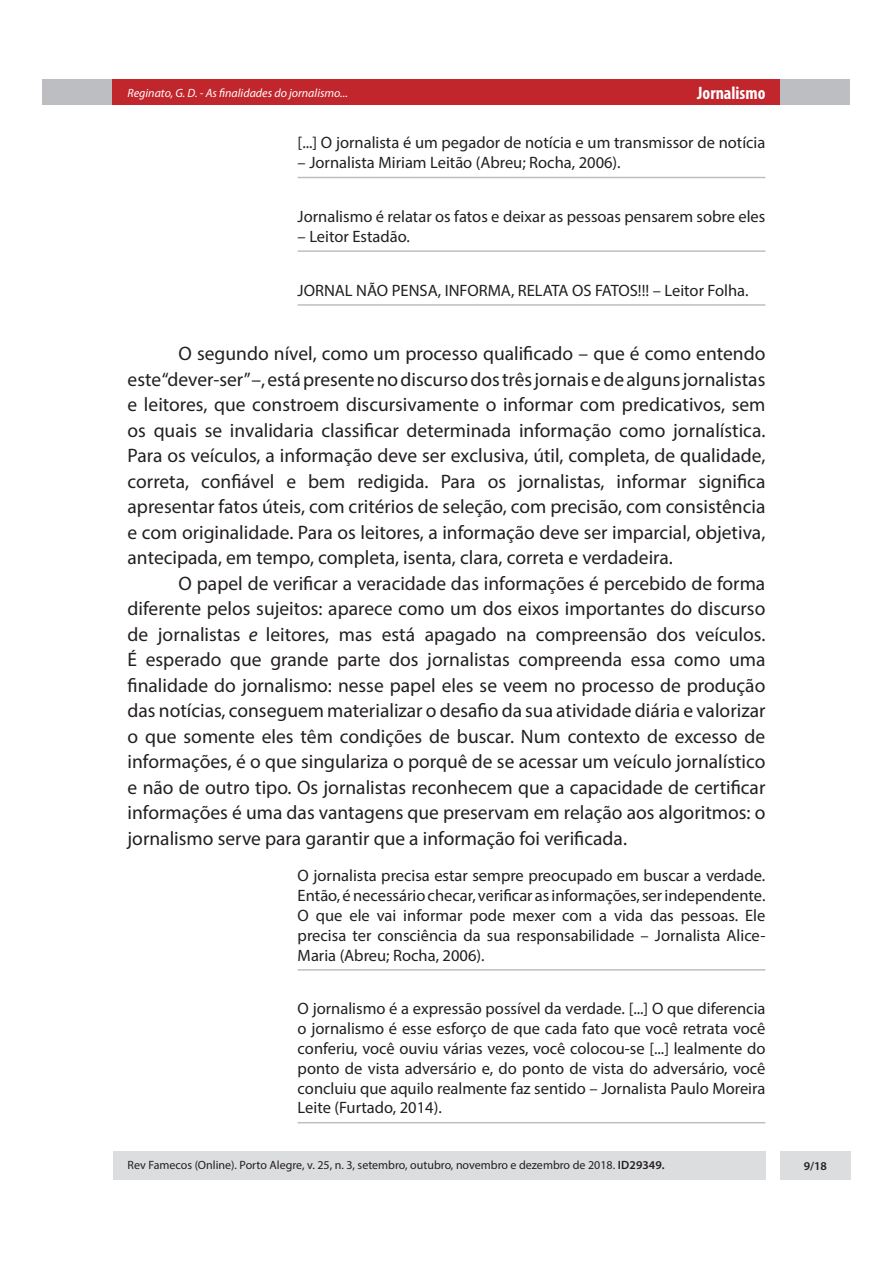
<style>
.page{position:relative;width:893px;height:1263px;background:#fff}
.page>*{position:absolute;margin:0;border:0;box-sizing:border-box;transform-origin:0 0}
.Interna_-_parágrafo{font:19.5px/25.5px "Myriad Pro";color:#231f20;text-align:justify}
.t1{font:700 condensed 18px "Myriad Pro";color:#fff}
.Interna_-_citação{font:16.5px/19.8px "Myriad Pro";color:#231f20;text-align:justify}
.t2{font:12px "Myriad Pro";color:#231f20}
.t3{font:italic 12px "Myriad Pro";color:#fff}
.t4{font:600 12px "Myriad Pro";color:#231f20}
.s1{font-style:italic}
.s2{font-weight:600}
</style>
<div class="page">
<div style="left:43px;top:80px;width:807px;height:25px;background:#bcbec2"></div>
<div style="left:113px;top:80px;width:667px;height:25px;background:#c2262d"></div>
<div style="left:780px;top:1151px;width:70px;height:28px;background:#dcddde"></div>
<div style="left:113px;top:1151px;width:652px;height:28px;background:#dcddde"></div>
<hr style="left:298px;top:177px;width:467px;height:1px;background:#bcbec2">
<hr style="left:298px;top:250px;width:467px;height:2px;background:#bcbec2">
<hr style="left:298px;top:304px;width:467px;height:2px;background:#bcbec2">
<hr style="left:298px;top:969px;width:467px;height:2px;background:#bcbec2">
<hr style="left:298px;top:1122px;width:467px;height:1px;background:#bcbec2">
<p class="t3" style="left:128px;top:85px;width:222px">Reginato, G. D. - As finalidades do jornalismo...</p>
<p class="t1" style="left:697px;top:82px;width:70px">Jornalismo</p>
<p class="Interna_-_citação" style="left:298px;top:133px;width:469px">[...] O jornalista é um pegador de notícia e um transmissor de notícia</p>
<p class="Interna_-_citação" style="left:298px;top:153px;width:325px">– Jornalista Miriam Leitão (Abreu; Rocha, 2006).</p>
<p class="Interna_-_citação" style="left:298px;top:206px;width:469px">Jornalismo é relatar os fatos e deixar as pessoas pensarem sobre eles</p>
<p class="Interna_-_citação" style="left:298px;top:226px;width:114px">– Leitor Estadão.</p>
<p class="Interna_-_citação" style="left:298px;top:280px;width:452px">JORNAL NÃO PENSA, INFORMA, RELATA OS FATOS!!! – Leitor Folha.</p>
<p class="Interna_-_parágrafo" style="left:128px;top:340px;width:639px;text-indent:51px">O segundo nível, como um processo qualificado – que é como entendo este “dever-ser” –, está presente no discurso dos três jornais e de alguns jornalistas e leitores, que constroem discursivamente o informar com predicativos, sem os quais se invalidaria classificar determinada informação como jornalística.<br>Para os veículos, a informação deve ser exclusiva, útil, completa, de qualidade, correta, confiável e bem redigida. Para os jornalistas, informar significa apresentar fatos úteis, com critérios de seleção, com precisão, com consistência e com originalidade. Para os leitores, a informação deve ser imparcial, objetiva, antecipada, em tempo, completa, isenta, clara, correta e verdadeira.</p>
<p class="Interna_-_parágrafo" style="left:128px;top:570px;width:639px;text-indent:51px">O papel de verificar a veracidade das informações é percebido de forma diferente pelos sujeitos: aparece como um dos eixos importantes do discurso de jornalistas <span class="s1">e</span> leitores, mas está apagado na compreensão dos veículos.<br>É esperado que grande parte dos jornalistas compreenda essa como uma finalidade do jornalismo: nesse papel eles se veem no processo de produção das notícias, conseguem materializar o desafio da sua atividade diária e valorizar o que somente eles têm condições de buscar. Num contexto de excesso de informações, é o que singulariza o porquê de se acessar um veículo jornalístico e não de outro tipo. Os jornalistas reconhecem que a capacidade de certificar informações é uma das vantagens que preservam em relação aos algoritmos: o jornalismo serve para garantir que a informação foi verificada.</p>
<p class="Interna_-_citação" style="left:298px;top:866px;width:469px">O jornalista precisa estar sempre preocupado em buscar a verdade.<br>Então, é necessário checar, verificar as informações, ser independente.<br>O que ele vai informar pode mexer com a vida das pessoas. Ele precisa ter consciência da sua responsabilidade – Jornalista Alice-Maria (Abreu; Rocha, 2006).</p>
<p class="Interna_-_citação" style="left:298px;top:999px;width:469px">O jornalismo é a expressão possível da verdade. [...] O que diferencia o jornalismo é esse esforço de que cada fato que você retrata você conferiu, você ouviu várias vezes, você colocou-se [...] lealmente do ponto de vista adversário e, do ponto de vista do adversário, você concluiu que aquilo realmente faz sentido – Jornalista Paulo Moreira Leite (Furtado, 2014).</p>
<p class="t2" style="left:128px;top:1158px;width:538px">Rev Famecos (Online). Porto Alegre, v. 25, n. 3, setembro, outubro, novembro e dezembro de 2018. <span class="s2">ID29349.</span></p>
<p class="t4" style="left:804px;top:1158px;width:25px">9/18</p>
</div>
